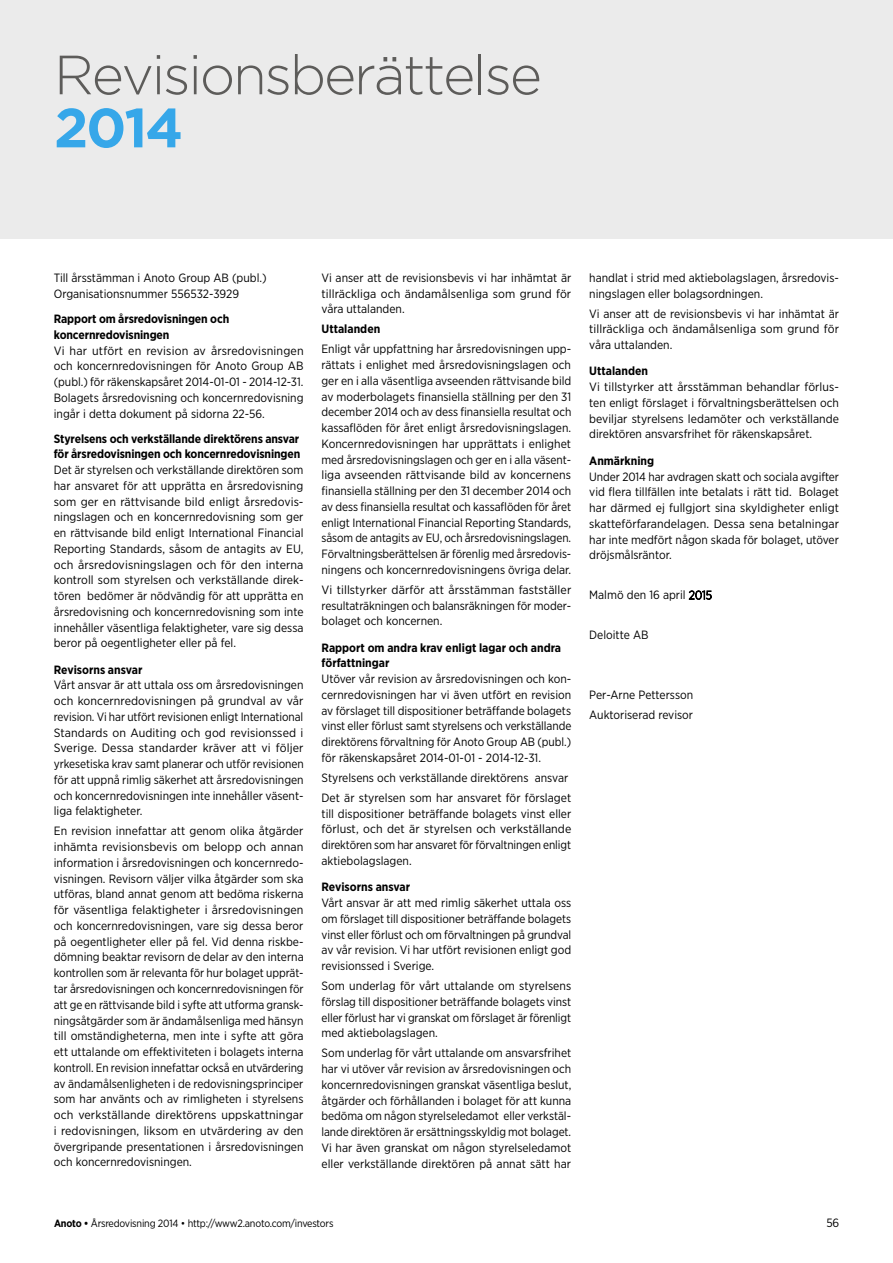
<style>
.page{position:relative;width:893px;height:1263px;background:#fff}
.page>*{position:absolute;margin:0;border:0;box-sizing:border-box;transform-origin:0 0}
.t1{font:300 55.2px "Gotham";letter-spacing:-.04em;color:#5d5c5a}
.t2{font:700 55.2px "Gotham";color:#36a7e9}
.t3{font:12px/15.8px "Gotham Narrow";color:#000;text-align:justify}
.t4{font:700 12px/15.8px "Gotham Narrow";letter-spacing:-.01em;color:#000}
.t5{font:10.5px "Gotham Narrow";letter-spacing:-.02em;color:#000}
.s1{font-weight:300}
.s2{font-weight:700}
</style>
<div class="page">
<div style="left:0;top:0;width:893px;height:238px;background:#ebebeb"></div>
<h1 class="t1" style="left:54px;top:45px;width:489px">Revisionsberättelse</h1>
<h1 class="t2" style="left:54px;top:96px;width:131px">2014</h1>
<p class="t3" style="left:54px;top:269px;width:214px">Till årsstämman i Anoto Group AB (publ.)<br>Organisationsnummer 556532-3929</p>
<p class="t4" style="left:54px;top:311px;width:177px">Rapport om årsredovisningen och koncernredovisningen</p>
<p class="t3" style="left:54px;top:342px;width:251px">Vi har utfört en revision av årsredovisningen och koncernredovisningen för Anoto Group AB (publ.) för räkenskapsåret 2014-01-01 - 2014-12-31.<br>Bolagets årsredovisning och koncernredovisning ingår i detta dokument på sidorna 22-56.</p>
<p class="t4" style="left:54px;top:431px;width:248px;line-height:15px">Styrelsens och verkställande direktörens ansvar för årsredovisningen och koncernredovisningen</p>
<p class="t3" style="left:54px;top:462px;width:251px">Det är styrelsen och verkställande direktören som har ansvaret för att upprätta en årsredovisning som ger en rättvisande bild enligt årsredovis&shy;ningslagen och en koncernredovisning som ger en rättvisande bild enligt International Financial Reporting Standards, såsom de antagits av EU, och årsredovisningslagen och för den interna kontroll som styrelsen och verkställande direk&shy;tören bedömer är nödvändig för att upprätta en årsredovisning och koncernredovisning som inte innehåller väsentliga felaktigheter, vare sig dessa beror på oegentligheter eller på fel.</p>
<p class="t4" style="left:54px;top:661px;width:90px">Revisorns ansvar</p>
<p class="t3" style="left:54px;top:677px;width:251px">Vårt ansvar är att uttala oss om årsredovisningen och koncernredovisningen på grundval av vår revision. Vi har utfört revisionen enligt International Standards on Auditing och god revisionssed i Sverige. Dessa standarder kräver att vi följer yrkesetiska krav samt planerar och utför revisionen för att uppnå rimlig säkerhet att årsredovisningen och koncernredovisningen inte innehåller väsent&shy;liga felaktigheter.</p>
<p class="t3" style="left:54px;top:823px;width:251px">En revision innefattar att genom olika åtgärder inhämta revisionsbevis om belopp och annan information i årsredovisningen och koncernredo&shy;visningen. Revisorn väljer vilka åtgärder som ska utföras, bland annat genom att bedöma riskerna för väsentliga felaktigheter i årsredovisningen och koncernredovisningen, vare sig dessa beror på oegentligheter eller på fel. Vid denna riskbe&shy;dömning beaktar revisorn de delar av den interna kontrollen som är relevanta för hur bolaget upprät&shy;tar årsredovisningen och koncernredovisningen för att ge en rättvisande bild i syfte att utforma gransk&shy;ningsåtgärder som är ändamålsenliga med hänsyn till omständigheterna, men inte i syfte att göra ett uttalande om effektiviteten i bolagets interna kontroll. En revision innefattar också en utvärdering av ändamålsenligheten i de redovisningsprinciper som har använts och av rimligheten i styrelsens och verkställande direktörens uppskattningar i redovisningen, liksom en utvärdering av den övergripande presentationen i årsredovisningen och koncernredovisningen.</p>
<p class="t3" style="left:321px;top:269px;width:251px">Vi anser att de revisionsbevis vi har inhämtat är tillräckliga och ändamålsenliga som grund för våra uttalanden.</p>
<p class="t4" style="left:321px;top:321px;width:60px">Uttalanden</p>
<p class="t3" style="left:321px;top:341px;width:251px">Enligt vår uppfattning har årsredovisningen upp&shy;rättats i enlighet med årsredovisningslagen och ger en i alla väsentliga avseenden rättvisande bild av moderbolagets finansiella ställning per den 31 december 2014 och av dess finansiella resultat och kassaflöden för året enligt årsredovisningslagen.<br>Koncernredovisningen har upprättats i enlighet med årsredovisningslagen och ger en i alla väsent&shy;liga avseenden rättvisande bild av koncernens finansiella ställning per den 31 december 2014 och av dess finansiella resultat och kassaflöden för året enligt International Financial Reporting Standards, såsom de antagits av EU, och årsredovisningslagen.<br>Förvaltningsberättelsen är förenlig med årsredovis&shy;ningens och koncernredovisningens övriga delar.</p>
<p class="t3" style="left:321px;top:581px;width:251px">Vi tillstyrker därför att årsstämman fastställer resultaträkningen och balansräkningen för moder&shy;bolaget och koncernen.</p>
<p class="t4" style="left:321px;top:639px;width:241px">Rapport om andra krav enligt lagar och andra författningar</p>
<p class="t3" style="left:321px;top:671px;width:251px">Utöver vår revision av årsredovisningen och kon&shy;cernredovisningen har vi även utfört en revision av förslaget till dispositioner beträffande bolagets vinst eller förlust samt styrelsens och verkställande direktörens förvaltning för Anoto Group AB (publ.) för räkenskapsåret 2014-01-01 - 2014-12-31.</p>
<p class="t3" style="left:321px;top:767px;width:251px;line-height:20px">Styrelsens och verkställande direktörens ansvar<br>Det är styrelsen som har ansvaret för förslaget</p>
<p class="t3" style="left:321px;top:805px;width:251px">till dispositioner beträffande bolagets vinst eller förlust, och det är styrelsen och verkställande direktören som har ansvaret för förvaltningen enligt aktiebolagslagen.</p>
<p class="t4" style="left:321px;top:879px;width:90px">Revisorns ansvar</p>
<p class="t3" style="left:321px;top:895px;width:251px">Vårt ansvar är att med rimlig säkerhet uttala oss om förslaget till dispositioner beträffande bolagets vinst eller förlust och om förvaltningen på grundval av vår revision. Vi har utfört revisionen enligt god revisionssed i Sverige.</p>
<p class="t3" style="left:321px;top:978px;width:251px">Som underlag för vårt uttalande om styrelsens förslag till dispositioner beträffande bolagets vinst eller förlust har vi granskat om förslaget är förenligt med aktiebolagslagen.</p>
<p class="t3" style="left:321px;top:1045px;width:251px">Som underlag för vårt uttalande om ansvarsfrihet har vi utöver vår revision av årsredovisningen och koncernredovisningen granskat väsentliga beslut, åtgärder och förhållanden i bolaget för att kunna bedöma om någon styrelseledamot eller verkstäl&shy;lande direktören är ersättningsskyldig mot bolaget.<br>Vi har även granskat om någon styrelseledamot eller verkställande direktören på annat sätt har</p>
<p class="t3" style="left:589px;top:269px;width:251px">handlat i strid med aktiebolagslagen, årsredovis&shy;ningslagen eller bolagsordningen.</p>
<p class="t3" style="left:589px;top:305px;width:251px">Vi anser att de revisionsbevis vi har inhämtat är tillräckliga och ändamålsenliga som grund för våra uttalanden.</p>
<p class="t4" style="left:589px;top:363px;width:60px">Uttalanden</p>
<p class="t3" style="left:589px;top:379px;width:251px">Vi tillstyrker att årsstämman behandlar förlus&shy;ten enligt förslaget i förvaltningsberättelsen och beviljar styrelsens ledamöter och verkställande direktören ansvarsfrihet för räkenskapsåret.</p>
<p class="t4" style="left:589px;top:453px;width:66px">Anmärkning</p>
<p class="t3" style="left:589px;top:468px;width:251px">Under 2014 har avdragen skatt och sociala avgifter vid flera tillfällen inte betalats i rätt tid. Bolaget har därmed ej fullgjort sina skyldigheter enligt skatteförfarandelagen. Dessa sena betalningar har inte medfört någon skada för bolaget, utöver dröjsmålsräntor.</p>
<p class="t3" style="left:589px;top:587px;width:124px">Malmö den 16 april <span class="s1">2015</span></p>
<p class="t3" style="left:589px;top:627px;width:61px">Deloitte AB</p>
<p class="t3" style="left:589px;top:685px;width:105px;line-height:20px">Per-Arne Pettersson<br>Auktoriserad revisor</p>
<p class="t5" style="left:54px;top:1216px;width:281px"><span class="s2">Anoto •</span> Årsredovisning 2014 • http://www2.anoto.com/investors</p>
<p class="t3" style="left:826px;top:1215px;width:14px">56</p>
</div>
